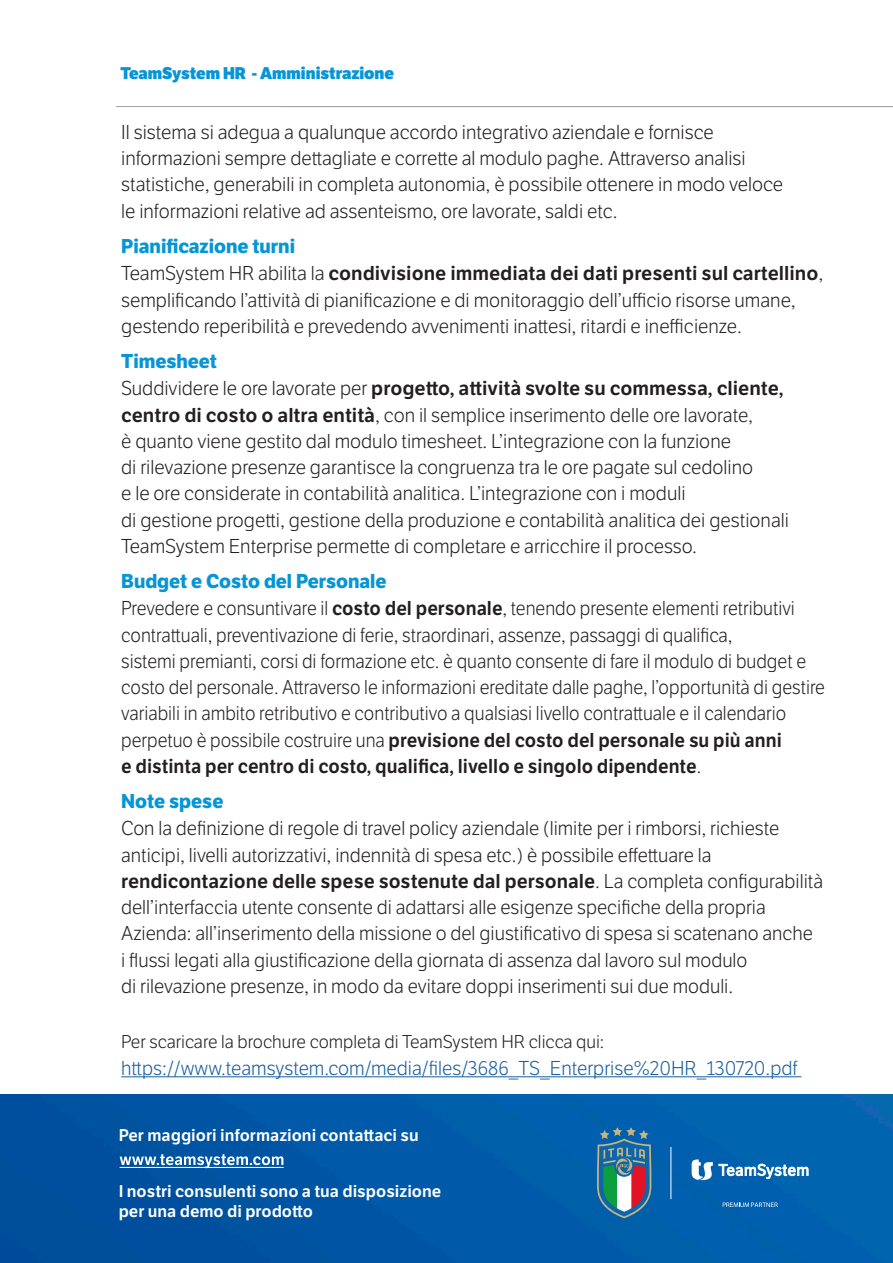
<style>
.page{position:relative;width:893px;height:1263px;background:#fff}
.page>*{position:absolute;margin:0;border:0;box-sizing:border-box;transform-origin:0 0}
.t1{font:300 19.5px/26.2px "LFT Etica";color:#231f20}
.t2{font:300 19.5px/26.2px "LFT Etica";color:#231f20;scale:.95 1}
.t3{font:300 19.5px "LFT Etica";color:#175d9e}
.t4{font:600 19.5px "LFT Etica";color:#231f20}
.t5{font:600 19.5px "LFT Etica";color:#231f20;scale:.95 1}
.t6{font:700 19.5px "LFT Etica";color:#0695d6}
.t7{font:300 18px "LFT Etica";color:#231f20}
.t8{font:600 16.5px "LFT Etica";color:#fff}
.t9{font:800 16.5px "LFT Etica";color:#0695d6}
.s1{font-weight:600}
.s2{font-weight:300}
</style>
<div class="page">
<hr style="left:121px;top:1076px;width:680px;height:1px;background:#175d9e">
<hr style="left:116px;top:106px;width:777px;height:1px;background:#9d9fa2">
<img style="left:0;top:1094px;width:893px;height:169px">
<svg style="left:719px;top:1164px;width:89px;height:15px"></svg>
<svg style="left:692px;top:1159px;width:21px;height:21px"></svg>
<hr style="left:670px;top:1147px;width:1px;height:52px;background:#fff">
<svg style="left:597px;top:1127px;width:54px;height:91px"></svg>
<svg style="left:723px;top:1202px;width:55px;height:5px"></svg>
<svg style="left:120px;top:1154px;width:163px;height:13px"></svg>
<hr style="left:120px;top:1167px;width:164px;height:1px;background:#fff">
<p class="t9" style="left:120px;top:63px;width:275px">TeamSystem HR - Amministrazione</p>
<p class="t1" style="left:121px;top:120px;width:594px">Il sistema si adegua a qualunque accordo integrativo aziendale e fornisce</p>
<p class="t1" style="left:121px;top:146px;width:663px">informazioni sempre dettagliate e corrette al modulo paghe. Attraverso analisi statistiche, generabili in completa autonomia, è possibile ottenere in modo veloce</p>
<p class="t1" style="left:121px;top:198px;width:498px">le informazioni relative ad assenteismo, ore lavorate, saldi etc.</p>
<p class="t6" style="left:121px;top:234px;width:175px">Pianificazione turni</p>
<p class="t1" style="left:121px;top:261px;width:704px">TeamSystem HR abilita la <span class="s1">condivisione immediata dei dati presenti sul cartellino</span>, semplificando l’attività di pianificazione e di monitoraggio dell’ufficio risorse umane, gestendo reperibilità e prevedendo avvenimenti inattesi, ritardi e inefficienze.</p>
<p class="t6" style="left:121px;top:349px;width:97px">Timesheet</p>
<p class="t4" style="left:121px;top:376px;width:664px"><span class="s2">Suddividere le ore lavorate per</span> progetto, attività svolte su commessa, cliente,</p>
<p class="t1" style="left:121px;top:402px;width:633px"><span class="s1">centro di costo o altra entità</span>, con il semplice inserimento delle ore lavorate,</p>
<p class="t1" style="left:121px;top:428px;width:611px">è quanto viene gestito dal modulo timesheet. L’integrazione con la funzione</p>
<p class="t1" style="left:121px;top:455px;width:634px">di rilevazione presenze garantisce la congruenza tra le ore pagate sul cedolino</p>
<p class="t1" style="left:121px;top:481px;width:566px">e le ore considerate in contabilità analitica. L’integrazione con i moduli</p>
<p class="t1" style="left:121px;top:507px;width:669px">di gestione progetti, gestione della produzione e contabilità analitica dei gestionali<br>TeamSystem Enterprise permette di completare e arricchire il processo.</p>
<p class="t6" style="left:121px;top:569px;width:267px">Budget e Costo del Personale</p>
<p class="t2" style="left:121px;top:596px;width:711px">Prevedere e consuntivare il <span class="s1">costo del personale</span>, tenendo presente elementi retributivi contrattuali, preventivazione di ferie, straordinari, assenze, passaggi di qualifica,</p>
<p class="t2" style="left:121px;top:648px;width:742px">sistemi premianti, corsi di formazione etc. è quanto consente di fare il modulo di budget e costo del personale. Attraverso le informazioni ereditate dalle paghe, l’opportunità di gestire variabili in ambito retributivo e contributivo a qualsiasi livello contrattuale e il calendario perpetuo è possibile costruire una <span class="s1">previsione del costo del personale su più anni</span></p>
<p class="t5" style="left:121px;top:754px;width:612px">e distinta per centro di costo, qualifica, livello e singolo dipendente<span class="s2">.</span></p>
<p class="t6" style="left:121px;top:789px;width:104px">Note spese</p>
<p class="t1" style="left:121px;top:816px;width:703px">Con la definizione di regole di travel policy aziendale (limite per i rimborsi, richieste anticipi, livelli autorizzativi, indennità di spesa etc.) è possibile effettuare la <span class="s1">rendicontazione delle spese sostenute dal personale</span>. La completa configurabilità dell’interfaccia utente consente di adattarsi alle esigenze specifiche della propria Azienda: all’inserimento della missione o del giustificativo di spesa si scatenano anche</p>
<p class="t1" style="left:121px;top:947px;width:628px">i flussi legati alla giustificazione della giornata di assenza dal lavoro sul modulo</p>
<p class="t1" style="left:121px;top:973px;width:614px">di rilevazione presenze, in modo da evitare doppi inserimenti sui due moduli.</p>
<p class="t7" style="left:121px;top:1031px;width:485px">Per scaricare la brochure completa di TeamSystem HR clicca qui:</p>
<p class="t3" style="left:121px;top:1057px;width:678px">https://www.teamsystem.com/media/files/3686_TS_Enterprise%20HR_130720.pdf</p>
<p class="t8" style="left:119px;top:1125px;width:302px">Per maggiori informazioni contattaci su</p>
<p class="t8" style="left:119px;top:1181px;width:324px">I nostri consulenti sono a tua disposizione</p>
<p class="t8" style="left:119px;top:1201px;width:196px">per una demo di prodotto</p>
</div>
